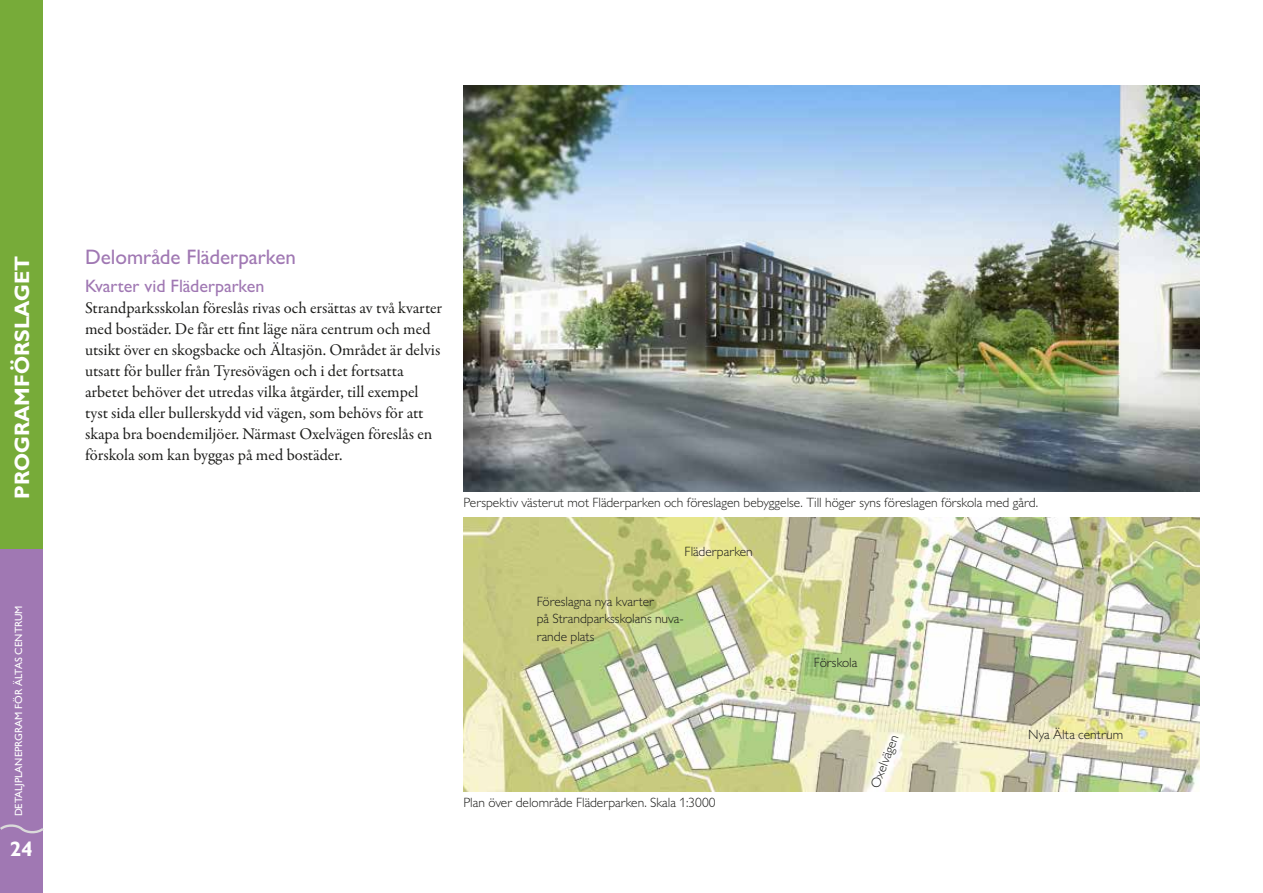
<style>
.page{position:relative;width:1263px;height:893px;background:#fff}
.page>*{position:absolute;margin:0;border:0;box-sizing:border-box;transform-origin:0 0}
.t1{font:500 21px "Gill Sans MT For Nacka";color:#a078b3}
.t2{font:700 21px "Gill Sans MT Std";color:#fff}
.t3{font:700 21px "Gill Sans MT For Nacka";color:#fff}
.t4{font:500 18px "Gill Sans MT Std";color:#a078b3}
.t5{font:16.5px/21px "Garamond Premr Pro";color:#1d1d1b}
.t6{font:300 13.5px/17.2px "Gill Sans MT For Nacka";color:#1d1d1b}
.t7{font:500 10.5px "Gill Sans MT Std";color:#fff}
</style>
<div class="page">
<div style="left:0;top:2px;width:43px;height:891px;background:#a078b3"></div>
<div style="left:0;top:0;width:43px;height:549px;background:#77ab39"></div>
<svg style="left:0;top:824px;width:44px;height:10px"></svg>
<img style="left:463px;top:85px;width:736px;height:407px">
<img style="left:463px;top:518px;width:736px;height:273px">
<p class="t2" style="left:9px;top:499px;width:244px;rotate:-90deg">PROGRAMFÖRSLAGET</p>
<p class="t7" style="left:12px;top:816px;width:213px;rotate:-90deg">DETALJPLANEPRGRAM FÖR ÄLTAS CENTRUM</p>
<p class="t3" style="left:10px;top:835px;width:25px">24</p>
<p class="t1" style="left:85px;top:244px;width:212px">Delområde Fläderparken</p>
<p class="t4" style="left:85px;top:275px;width:181px">Kvarter vid Fläderparken</p>
<p class="t5" style="left:85px;top:298px;width:359px">Strandparksskolan föreslås rivas och ersättas av två kvarter med bostäder. De får ett fint läge nära centrum och med utsikt över en skogsbacke och Ältasjön. Området är delvis utsatt för buller från Tyresövägen och i det fortsatta arbetet behöver det utredas vilka åtgärder, till exempel tyst sida eller bullerskydd vid vägen, som behövs för att skapa bra boendemiljöer. Närmast Oxelvägen föreslås en förskola som kan byggas på med bostäder.</p>
<p class="t6" style="left:463px;top:493px;width:576px">Perspektiv västerut mot Fläderparken och föreslagen bebyggelse. Till höger syns föreslagen förskola med gård.</p>
<p class="t6" style="left:685px;top:543px;width:70px">Fläderparken</p>
<p class="t6" style="left:537px;top:593px;width:149px">Föreslagna nya kvarter<br>på Strandparksskolans nuva&shy;rande plats</p>
<p class="t6" style="left:814px;top:654px;width:45px">Förskola</p>
<p class="t6" style="left:463px;top:794px;width:254px">Plan över delområde Fläderparken. Skala 1:3000</p>
<p class="t6" style="left:866px;top:784px;width:57px;rotate:-69deg">Oxelvägen</p>
<p class="t6" style="left:1028px;top:725px;width:96px">Nya Älta centrum</p>
</div>
